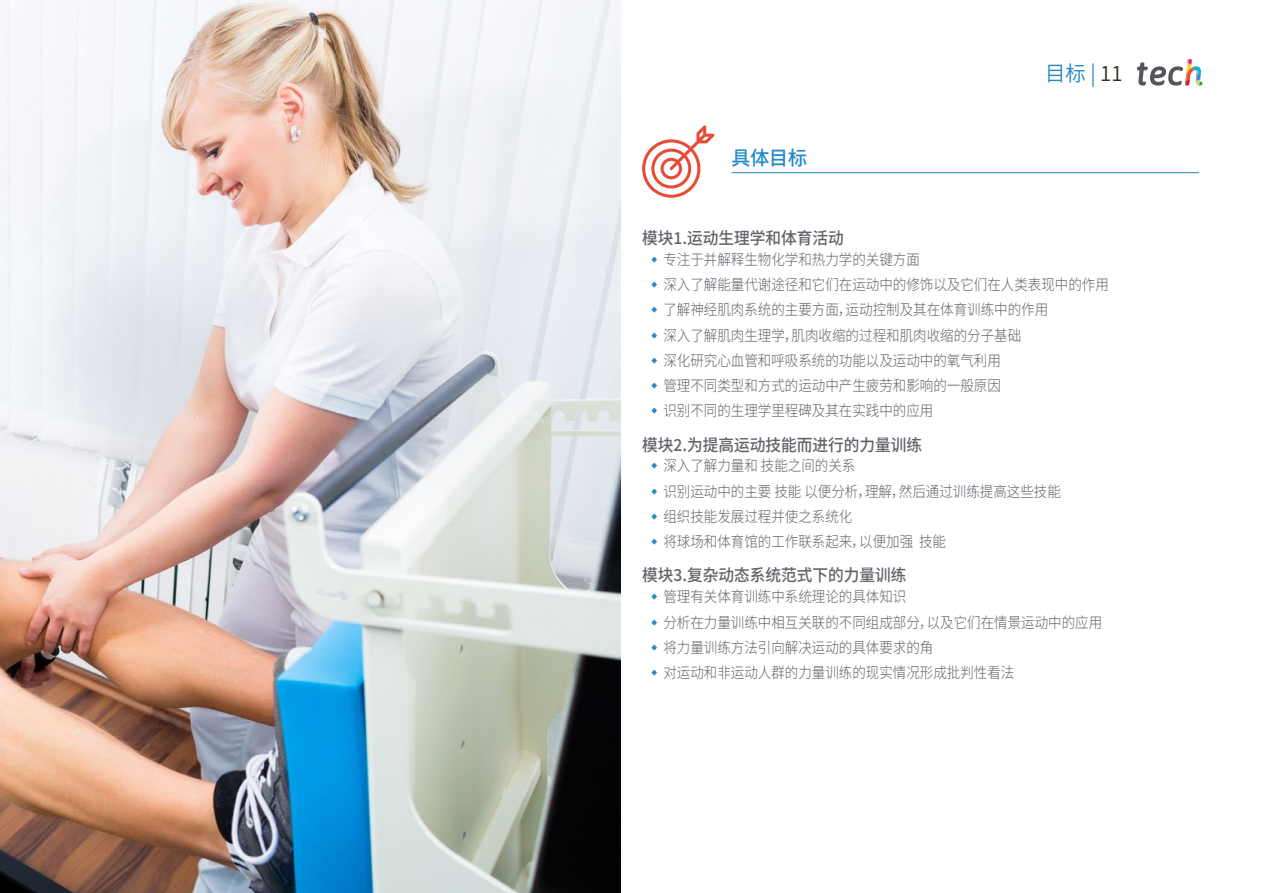
<style>
.page{position:relative;width:1263px;height:893px;background:#fff}
.page>*{position:absolute;margin:0;border:0;box-sizing:border-box;transform-origin:0 0}
.t1{font:21px "Source Han Sans CN";color:#2488c9}
.t2{font:500 19.5px "Source Han Sans CN";color:#2488c9}
.t3{font:500 16.5px "Source Han Sans CN";color:#61646a;scale:.95 1}
.t4{font:300 15px/25.2px "Source Han Sans CN";color:#61646a;scale:.9 1}
.s1{color:#312e20}
</style>
<div class="page">
<img style="left:0;top:0;width:621px;height:893px">
<hr style="left:731px;top:172px;width:468px;height:1px;background:#2488c9">
<svg style="left:642px;top:125px;width:72px;height:73px"></svg>
<svg style="left:1137px;top:59px;width:65px;height:27px"></svg>
<h2 class="t2" style="left:731px;top:147px;width:77px">具体目标</h2>
<h1 class="t1" style="left:1045px;top:61px;width:79px">目标 | <span class="s1">11</span></h1>
<p class="t3" style="left:642px;top:229px;width:214px">模块1.运动生理学和体育活动</p>
<p class="t4" style="left:663px;top:247px;width:496px">专注于并解释生物化学和热力学的关键方面<br>深入了解能量代谢途径和它们在运动中的修饰以及它们在人类表现中的作用了解神经肌肉系统的主要方面，运动控制及其在体育训练中的作用<br>深入了解肌肉生理学，肌肉收缩的过程和肌肉收缩的分子基础<br>深化研究心血管和呼吸系统的功能以及运动中的氧气利用<br>管理不同类型和方式的运动中产生疲劳和影响的一般原因<br>识别不同的生理学里程碑及其在实践中的应用</p>
<p class="t3" style="left:642px;top:435px;width:296px">模块2.为提高运动技能而进行的力量训练</p>
<p class="t4" style="left:663px;top:454px;width:443px">深入了解力量和 技能之间的关系<br>识别运动中的主要 技能 以便分析，理解，然后通过训练提高这些技能组织技能发展过程并使之系统化<br>将球场和体育馆的工作联系起来，以便加强 技能</p>
<p class="t3" style="left:642px;top:566px;width:280px">模块3.复杂动态系统范式下的力量训练</p>
<p class="t4" style="left:663px;top:585px;width:489px">管理有关体育训练中系统理论的具体知识<br>分析在力量训练中相互关联的不同组成部分，以及它们在情景运动中的应用将力量训练方法引向解决运动的具体要求的角<br>对运动和非运动人群的力量训练的现实情况形成批判性看法</p>
</div>
